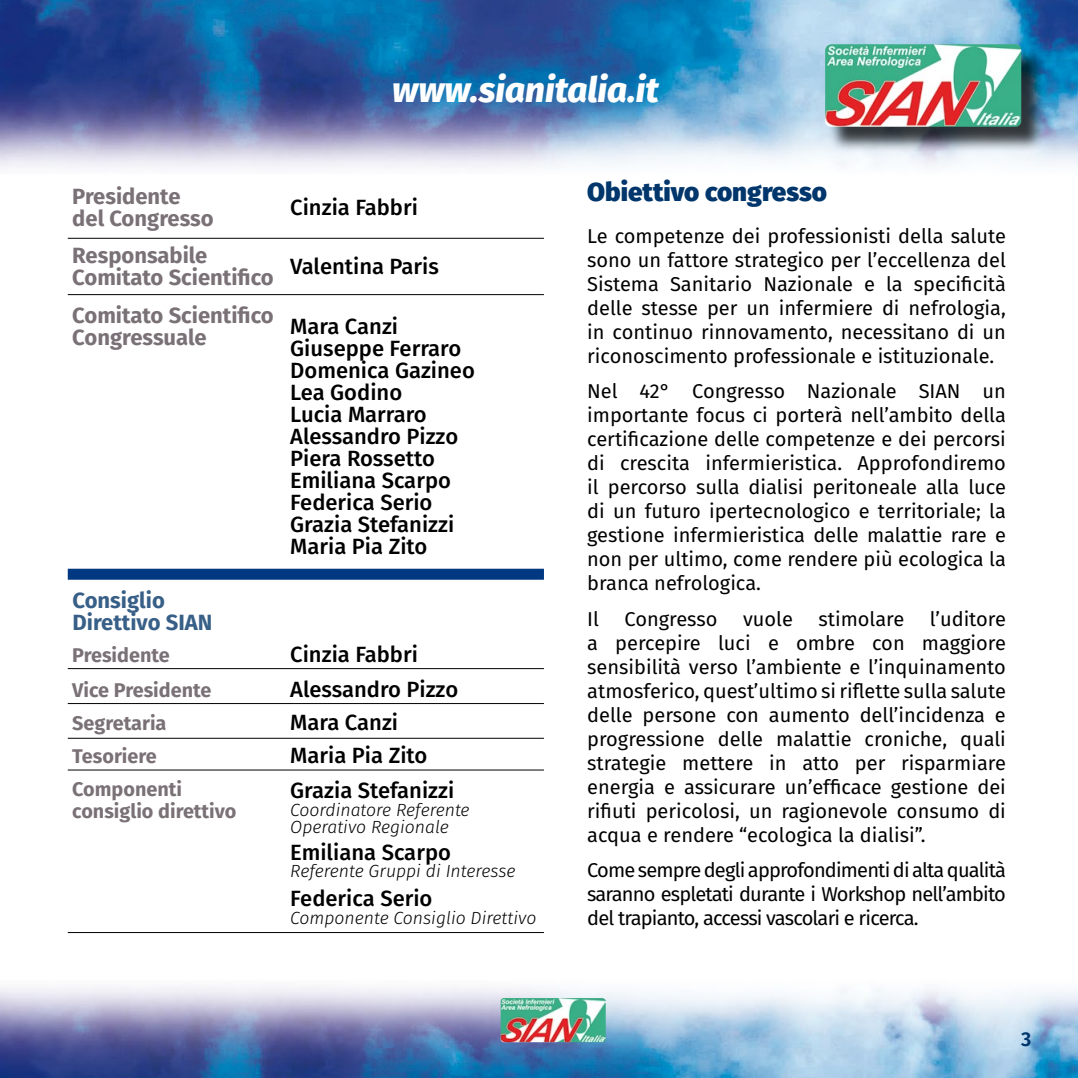
<style>
.page{position:relative;width:1078px;height:1078px;background:#fff}
.page>*{position:absolute;margin:0;border:0;box-sizing:border-box;transform-origin:0 0}
.t1{font:italic 800 35px "Fira Sans";color:#fff}
.t2{font:800 26px "Fira Sans";color:#00366b}
.t3{font:500 22px "Fira Sans";color:#000}
.t4{font:700 22px "Fira Sans";color:#7a7177}
.t5{font:700 22px "Fira Sans";color:#375f87}
.t6{font:20px/24px "Fira Sans";color:#000;text-align:justify}
.t7{font:600 20px "Fira Sans";color:#00366b}
.t8{font:700 19.8px "Fira Sans";color:#7a7177}
.t9{font:italic 300 17.6px "Fira Sans";color:#000}
</style>
<div class="page">
<img style="left:0;top:0;width:1077px;height:1077px">
<img style="left:500px;top:997px;width:105px;height:44px">
<div style="left:827px;top:47px;width:219px;height:105px;background:#000;opacity:.75"></div>
<img style="left:825px;top:44px;width:195px;height:83px">
<hr style="left:68px;top:238px;width:476px;height:1px;background:#000">
<hr style="left:68px;top:668px;width:476px;height:1px;background:#000">
<hr style="left:68px;top:294px;width:476px;height:1px;background:#000">
<hr style="left:68px;top:703px;width:476px;height:1px;background:#000">
<hr style="left:68px;top:737px;width:476px;height:1px;background:#000">
<hr style="left:68px;top:769px;width:476px;height:1px;background:#000">
<hr style="left:68px;top:931px;width:476px;height:1px;background:#000">
<div style="left:68px;top:568px;width:476px;height:11px;background:#003882"></div>
<p class="t1" style="left:392px;top:59px;width:268px">www.sianitalia.it</p>
<p class="t4" style="left:72px;top:177px;width:110px">Presidente</p>
<p class="t4" style="left:72px;top:199px;width:143px">del Congresso</p>
<p class="t4" style="left:72px;top:237px;width:137px">Responsabile</p>
<p class="t4" style="left:72px;top:259px;width:203px">Comitato Scientifico</p>
<p class="t4" style="left:72px;top:296px;width:203px">Comitato Scientifico</p>
<p class="t4" style="left:72px;top:318px;width:136px">Congressuale</p>
<p class="t5" style="left:72px;top:581px;width:94px">Consiglio</p>
<p class="t5" style="left:72px;top:603px;width:141px">Direttivo SIAN</p>
<p class="t3" style="left:290px;top:189px;width:129px">Cinzia Fabbri</p>
<p class="t3" style="left:290px;top:249px;width:150px">Valentina Paris</p>
<p class="t3" style="left:290px;top:308px;width:109px">Mara Canzi</p>
<p class="t3" style="left:290px;top:330px;width:172px">Giuseppe Ferraro</p>
<p class="t3" style="left:290px;top:352px;width:186px">Domenica Gazineo</p>
<p class="t3" style="left:290px;top:374px;width:113px">Lea Godino</p>
<p class="t3" style="left:290px;top:396px;width:138px">Lucia Marraro</p>
<p class="t3" style="left:290px;top:418px;width:169px">Alessandro Pizzo</p>
<p class="t3" style="left:290px;top:440px;width:146px">Piera Rossetto</p>
<p class="t3" style="left:290px;top:462px;width:162px">Emiliana Scarpo</p>
<p class="t3" style="left:290px;top:484px;width:144px">Federica Serio</p>
<p class="t3" style="left:290px;top:506px;width:165px">Grazia Stefanizzi</p>
<p class="t3" style="left:290px;top:528px;width:138px">Maria Pia Zito</p>
<p class="t8" style="left:72px;top:637px;width:99px">Presidente</p>
<p class="t3" style="left:290px;top:636px;width:129px">Cinzia Fabbri</p>
<p class="t8" style="left:72px;top:673px;width:140px">Vice Presidente</p>
<p class="t3" style="left:290px;top:671px;width:169px">Alessandro Pizzo</p>
<p class="t8" style="left:72px;top:706px;width:96px">Segretaria</p>
<p class="t3" style="left:290px;top:704px;width:109px">Mara Canzi</p>
<p class="t8" style="left:72px;top:739px;width:86px">Tesoriere</p>
<p class="t3" style="left:290px;top:737px;width:138px">Maria Pia Zito</p>
<p class="t8" style="left:72px;top:772px;width:111px">Componenti</p>
<p class="t8" style="left:72px;top:794px;width:166px">consiglio direttivo</p>
<p class="t3" style="left:290px;top:772px;width:165px">Grazia Stefanizzi</p>
<p class="t9" style="left:290px;top:797px;width:181px">Coordinatore Referente</p>
<p class="t9" style="left:290px;top:814px;width:160px">Operativo Regionale</p>
<p class="t3" style="left:290px;top:834px;width:162px">Emiliana Scarpo</p>
<p class="t9" style="left:290px;top:858px;width:227px">Referente Gruppi di Interesse</p>
<p class="t3" style="left:290px;top:880px;width:144px">Federica Serio</p>
<p class="t9" style="left:290px;top:904px;width:247px">Componente Consiglio Direttivo</p>
<p class="t2" style="left:587px;top:169px;width:241px">Obiettivo congresso</p>
<p class="t6" style="left:587px;top:223px;width:420px">Le competenze dei professionisti della salute sono un fattore strategico per l’eccellenza del Sistema Sanitario Nazionale e la specificità delle stesse per un infermiere di nefrologia, in continuo rinnovamento, necessitano di un riconoscimento professionale e istituzionale.</p>
<p class="t6" style="left:587px;top:378px;width:420px">Nel 42° Congresso Nazionale SIAN un importante focus ci porterà nell’ambito della certificazione delle competenze e dei percorsi di crescita infermieristica. Approfondiremo il percorso sulla dialisi peritoneale alla luce di un futuro ipertecnologico e territoriale; la gestione infermieristica delle malattie rare e non per ultimo, come rendere più ecologica la branca nefrologica.</p>
<p class="t6" style="left:587px;top:606px;width:13px">Il</p>
<p class="t6" style="left:624px;top:606px;width:94px">Congresso</p>
<p class="t6" style="left:743px;top:606px;width:51px">vuole</p>
<p class="t6" style="left:818px;top:606px;width:87px">stimolare</p>
<p class="t6" style="left:587px;top:606px;width:420px;text-indent:342px">l’uditore a percepire luci e ombre con maggiore sensibilità verso l’ambiente e l’inquinamento atmosferico, quest’ultimo si riflette sulla salute delle persone con aumento dell’incidenza e progressione delle malattie croniche, quali strategie mettere in atto per risparmiare energia e assicurare un’efficace gestione dei rifiuti pericolosi, un ragionevole consumo di acqua e rendere “ecologica la dialisi”.</p>
<p class="t6" style="left:587px;top:857px;width:420px">Come sempre degli approfondimenti di alta qualità saranno espletati durante i Workshop nell’ambito del trapianto, accessi vascolari e ricerca.</p>
<p class="t7" style="left:1020px;top:1021px;width:12px">3</p>
</div>
